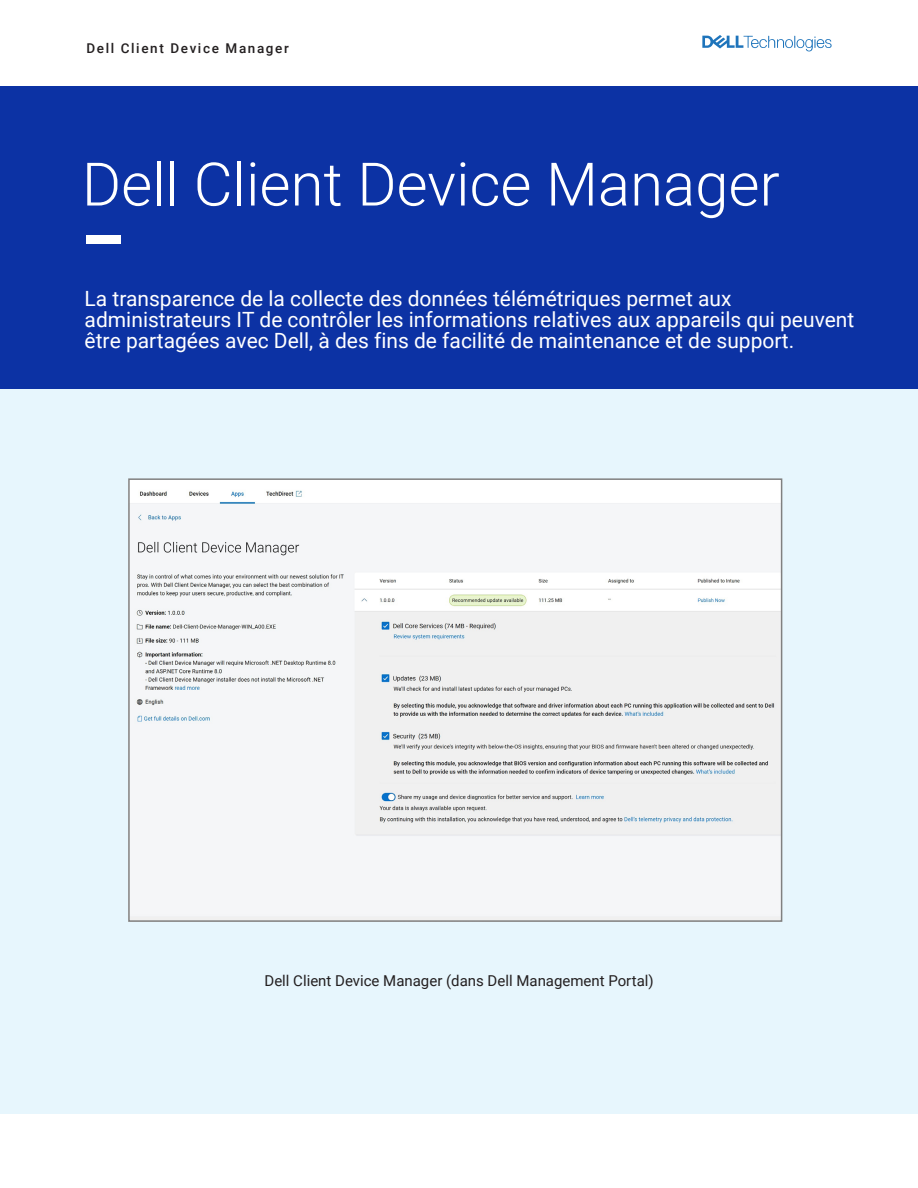
<style>
.page{position:relative;width:918px;height:1188px;background:#fff}
.page>*{position:absolute;margin:0;border:0;box-sizing:border-box;transform-origin:0 0}
.Paragraph_Style_2{font:300 60px "Roboto";color:#fff}
.Paragraph_Style_3{font:21px/21px "Roboto";color:#fff}
.Paragraph_Style_4{font:15px "Roboto";color:#231f20}
.Paragraph_Style_1{font:500 13.5px "Roboto";letter-spacing:.12em;color:#231f20}
</style>
<div class="page">
<div style="left:0;top:389px;width:918px;height:725px;background:#e7f6fd"></div>
<svg style="left:702px;top:35px;width:130px;height:16px"></svg>
<div style="left:0;top:86px;width:918px;height:303px;background:#0c32a4"></div>
<div style="left:86px;top:236px;width:34px;height:8px;background:#fff"></div>
<img style="left:131px;top:481px;width:648px;height:438px">
<div style="left:128px;top:478px;width:654px;height:444px;border:2px solid #808080"></div>
<p class="Paragraph_Style_1" style="left:86px;top:39px;width:204px">Dell Client Device Manager</p>
<p class="Paragraph_Style_2" style="left:82px;top:142px;width:699px">Dell Client Device Manager</p>
<p class="Paragraph_Style_3" style="left:85px;top:287px;width:771px">La transparence de la collecte des données télémétriques permet aux administrateurs IT de contrôler les informations relatives aux appareils qui peuvent être partagées avec Dell, à des fins de facilité de maintenance et de support.</p>
<p class="Paragraph_Style_4" style="left:265px;top:970px;width:391px">Dell Client Device Manager (dans Dell Management Portal)</p>
</div>
